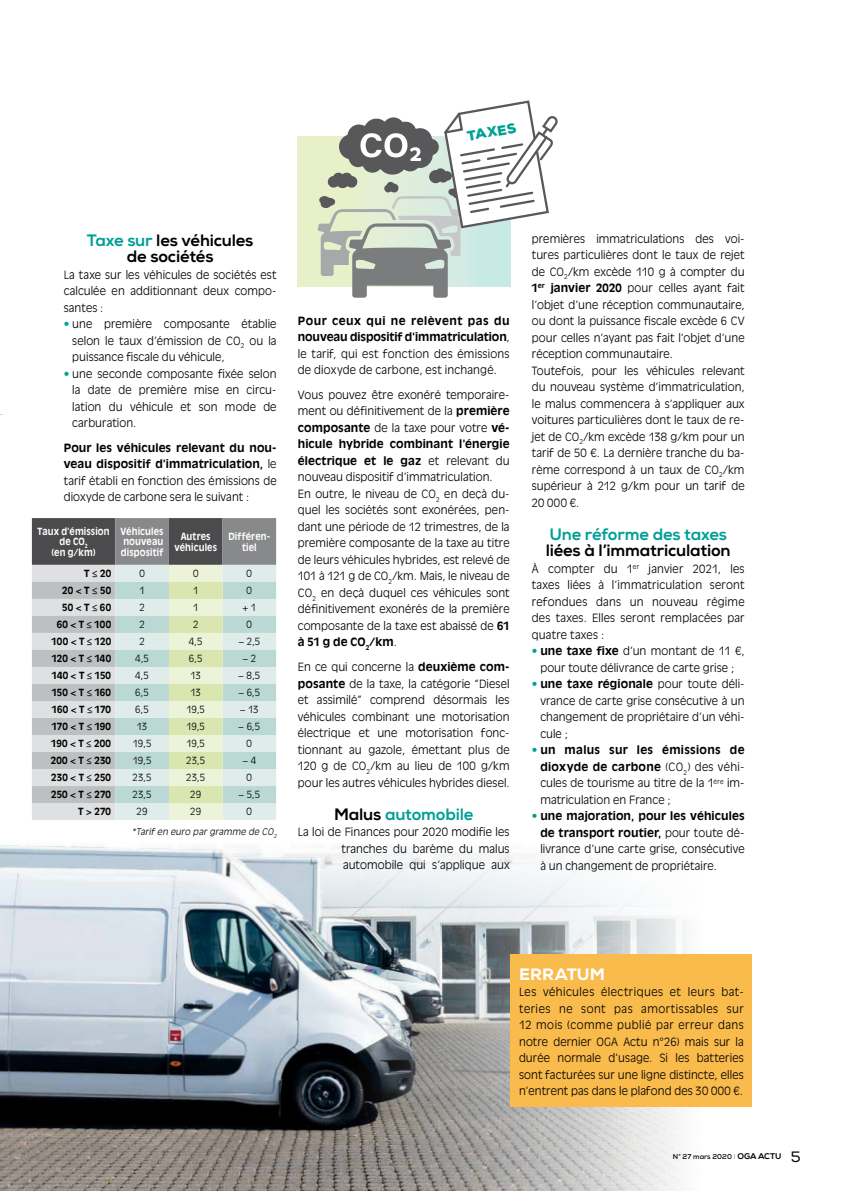
<style>
.page{position:relative;width:851px;height:1191px;background:#fff}
.page>*{position:absolute;margin:0;border:0;box-sizing:border-box;transform-origin:0 0}
.t1{font:16.5px/16.5px "Nexa X Bold";letter-spacing:-.01em;color:#000;text-align:center}
.t2{font:16.5px "Nexa X Bold";letter-spacing:-.01em;color:#00a096}
.t3{font:800 16.5px "Nexa";letter-spacing:.005em;color:#fff}
.t4{font:900 13.5px "Nexa";color:#00a096}
.t5{font:300 11.25px/16.5px "Antique Olive Std";letter-spacing:.01em;color:#000;text-align:justify}
.t6{font:700 9.75px "Antique Olive Std";letter-spacing:.015em;color:#000}
.t7{font:300 9.75px "Antique Olive Std";letter-spacing:-.025em;color:#000}
.t8{font:700 9.75px/10.5px "Antique Olive Std";letter-spacing:.01em;color:#fff;text-align:center;scale:.9 1}
.t9{font:italic 300 9px "Antique Olive Std";color:#000}
.t10{font:700 7.05px "Nexa";color:#000}
.s1{color:#00a096}
.s2{font-weight:700}
.s3{color:#000}
.s4{font-weight:100}
.s5{font-family:"Nexa X Bold";font-weight:400;font-size:8.25px}
.s6{font-weight:400;font-size:15px}
</style>
<div class="page">
<img style="left:0;top:942px;width:741px;height:249px">
<div style="left:298px;top:137px;width:212px;height:149px;background:#e8f0c9"></div>
<img style="left:0;top:845px;width:406px;height:208px">
<div style="left:510px;top:955px;width:242px;height:152px;background:#f9bb4c"></div>
<svg style="left:32px;top:518px;width:244px;height:302px;background:#c2ccc4"></svg>
<svg style="left:317px;top:100px;width:241px;height:198px"></svg>
<p class="t4" style="left:465px;top:127px;width:51px;rotate:-10deg">TAXES</p>
<h1 class="t1" style="left:87px;top:232px;width:168px"><span class="s1">Taxe sur</span> les véhicules de sociétés</h1>
<p class="t5" style="left:64px;top:266px;width:214px">La taxe sur les véhicules de sociétés est calculée en additionnant deux compo&shy;santes :</p>
<p class="t5" style="left:72px;top:316px;width:206px;text-indent:-8px"><span class="s1">•</span> une première composante établie selon le taux d’émission de CO<sub>2</sub> ou la puissance fiscale du véhicule,</p>
<p class="t5" style="left:72px;top:365px;width:206px;text-indent:-8px"><span class="s1">•</span> une seconde composante fixée selon la date de première mise en circu&shy;lation du véhicule et son mode de carburation.</p>
<p class="t5" style="left:64px;top:439px;width:214px"><span class="s2">Pour les véhicules relevant du nou&shy;veau dispositif d’immatriculation,</span> le tarif établi en fonction des émissions de dioxyde de carbone sera le suivant :</p>
<p class="t8" style="left:37px;top:526px;width:82px">Taux d’émission de CO<sub>2<br></sub>(en g/km)</p>
<p class="t8" style="left:121px;top:526px;width:49px;text-align:justify">Véhicules nouveau dispositif</p>
<p class="t8" style="left:174px;top:531px;width:49px">Autres véhicules</p>
<p class="t8" style="left:228px;top:531px;width:48px">Différen&shy;tiel</p>
<p class="t6" style="left:84px;top:567px;width:28px">T ≤ 20</p>
<p class="t7" style="left:139px;top:568px;width:7px">0</p>
<p class="t7" style="left:193px;top:568px;width:7px">0</p>
<p class="t7" style="left:246px;top:568px;width:7px">0</p>
<p class="t6" style="left:62px;top:584px;width:50px">20 &lt; T ≤ 50</p>
<p class="t7" style="left:139px;top:585px;width:7px">1</p>
<p class="t7" style="left:193px;top:585px;width:7px">1</p>
<p class="t7" style="left:246px;top:585px;width:7px">0</p>
<p class="t6" style="left:62px;top:601px;width:50px">50 &lt; T ≤ 60</p>
<p class="t7" style="left:139px;top:602px;width:7px">2</p>
<p class="t7" style="left:193px;top:602px;width:7px">1</p>
<p class="t7" style="left:242px;top:602px;width:15px">+ 1</p>
<p class="t6" style="left:57px;top:618px;width:56px">60 &lt; T ≤ 100</p>
<p class="t7" style="left:139px;top:619px;width:7px">2</p>
<p class="t7" style="left:193px;top:619px;width:7px">2</p>
<p class="t7" style="left:246px;top:619px;width:7px">0</p>
<p class="t6" style="left:52px;top:635px;width:61px">100 &lt; T ≤ 120</p>
<p class="t7" style="left:139px;top:636px;width:7px">2</p>
<p class="t7" style="left:189px;top:636px;width:15px">4,5</p>
<p class="t7" style="left:238px;top:636px;width:23px">− 2,5</p>
<p class="t6" style="left:52px;top:652px;width:61px">120 &lt; T ≤ 140</p>
<p class="t7" style="left:135px;top:653px;width:15px">4,5</p>
<p class="t7" style="left:189px;top:653px;width:15px">6,5</p>
<p class="t7" style="left:242px;top:653px;width:15px">− 2</p>
<p class="t6" style="left:52px;top:669px;width:61px">140 &lt; T ≤ 150</p>
<p class="t7" style="left:135px;top:670px;width:15px">4,5</p>
<p class="t7" style="left:190px;top:670px;width:12px">13</p>
<p class="t7" style="left:238px;top:670px;width:24px">− 8,5</p>
<p class="t6" style="left:52px;top:686px;width:61px">150 &lt; T ≤ 160</p>
<p class="t7" style="left:135px;top:687px;width:15px">6,5</p>
<p class="t7" style="left:190px;top:687px;width:12px">13</p>
<p class="t7" style="left:238px;top:687px;width:23px">− 6,5</p>
<p class="t6" style="left:52px;top:703px;width:61px">160 &lt; T ≤ 170</p>
<p class="t7" style="left:135px;top:704px;width:15px">6,5</p>
<p class="t7" style="left:186px;top:704px;width:20px">19,5</p>
<p class="t7" style="left:240px;top:704px;width:20px">− 13</p>
<p class="t6" style="left:52px;top:720px;width:61px">170 &lt; T ≤ 190</p>
<p class="t7" style="left:137px;top:721px;width:12px">13</p>
<p class="t7" style="left:186px;top:721px;width:20px">19,5</p>
<p class="t7" style="left:238px;top:721px;width:23px">− 6,5</p>
<p class="t6" style="left:51px;top:737px;width:61px">190 &lt; T ≤ 200</p>
<p class="t7" style="left:133px;top:738px;width:20px">19,5</p>
<p class="t7" style="left:186px;top:738px;width:20px">19,5</p>
<p class="t7" style="left:246px;top:738px;width:7px">0</p>
<p class="t6" style="left:51px;top:754px;width:62px">200 &lt; T ≤ 230</p>
<p class="t7" style="left:133px;top:755px;width:20px">19,5</p>
<p class="t7" style="left:186px;top:755px;width:20px">23,5</p>
<p class="t7" style="left:242px;top:755px;width:15px">− 4</p>
<p class="t6" style="left:51px;top:771px;width:61px">230 &lt; T ≤ 250</p>
<p class="t7" style="left:133px;top:772px;width:20px">23,5</p>
<p class="t7" style="left:186px;top:772px;width:20px">23,5</p>
<p class="t7" style="left:246px;top:772px;width:7px">0</p>
<p class="t6" style="left:51px;top:788px;width:61px">250 &lt; T ≤ 270</p>
<p class="t7" style="left:133px;top:789px;width:20px">23,5</p>
<p class="t7" style="left:190px;top:789px;width:12px">29</p>
<p class="t7" style="left:238px;top:789px;width:23px">− 5,5</p>
<p class="t6" style="left:78px;top:805px;width:34px">T &gt; 270</p>
<p class="t7" style="left:137px;top:806px;width:12px">29</p>
<p class="t7" style="left:190px;top:806px;width:12px">29</p>
<p class="t7" style="left:246px;top:806px;width:7px">0</p>
<p class="t9" style="left:132px;top:826px;width:147px">*Tarif en euro par gramme de CO<sub>2</sub></p>
<p class="t5" style="left:298px;top:312px;width:213px"><span class="s2">Pour ceux qui ne relèvent pas du nouveau dispositif d’immatriculation</span>, le tarif, qui est fonction des émissions de dioxyde de carbone, est inchangé.</p>
<p class="t5" style="left:298px;top:386px;width:213px;text-align:left">Vous pouvez être exonéré temporaire&shy;ment ou définitivement de la <span class="s2">première composante</span> de la taxe pour votre <span class="s2">vé&shy;hicule hybride combinant l’énergie électrique et le gaz</span> et relevant du nouveau dispositif d’immatriculation.<br>En outre, le niveau de CO<sub>2</sub> en deçà du&shy;quel les sociétés sont exonérées, pen&shy;dant une période de 12 trimestres, de la première composante de la taxe au titre de leurs véhicules hybrides, est relevé de 101 à 121 g de CO<sub>2</sub>/km. Mais, le niveau de CO<sub>2</sub> en deçà duquel ces véhicules sont définitivement exonérés de la première composante de la taxe est abaissé de <span class="s2">61 à 51 g de CO</span><sub>2</sub><span class="s2">/km</span>.</p>
<p class="t5" style="left:298px;top:659px;width:213px">En ce qui concerne la <span class="s2">deuxième com&shy;posante</span> de la taxe, la catégorie “Diesel et assimilé” comprend désormais les véhicules combinant une motorisation électrique et une motorisation fonc&shy;tionnant au gazole, émettant plus de 120 g de CO<sub>2</sub>/km au lieu de 100 g/km pour les autres véhicules hybrides diesel.</p>
<h1 class="t2" style="left:334px;top:804px;width:141px"><span class="s3">Malus</span> automobile</h1>
<p class="t5" style="left:341px;top:824px;width:170px;text-indent:-44px">La loi de Finances pour 2020 modifie les tranches du barème du malus automobile qui s’applique aux</p>
<p class="t5" style="left:531px;top:230px;width:214px;text-align:left">premières immatriculations des voi&shy;tures particulières dont le taux de rejet de CO<sub>2</sub>/km excède 110 g à compter du <span class="s2">1</span><sup>er</sup> <span class="s2">janvier 2020</span> pour celles ayant fait l’objet d’une réception communautaire, ou dont la puissance fiscale excède 6 CV pour celles n’ayant pas fait l’objet d’une réception communautaire.<br>Toutefois, pour les véhicules relevant du nouveau système d’immatriculation, le malus commencera à s’appliquer aux voitures particulières dont le taux de re&shy;jet de CO<sub>2</sub>/km excède 138 g/km pour un tarif de 50 €. La dernière tranche du ba&shy;rème correspond à un taux de CO<sub>2</sub>/km supérieur à 212 g/km pour un tarif de 20 000 €.</p>
<h1 class="t2" style="left:549px;top:524px;width:179px">Une réforme des taxes</h1>
<h1 class="t1" style="left:545px;top:542px;width:186px">liées à l’immatriculation</h1>
<p class="t5" style="left:531px;top:560px;width:214px">À compter du 1<sup>er</sup> janvier 2021, les taxes liées à l’immatriculation seront refondues dans un nouveau régime des taxes. Elles seront remplacées par quatre taxes :</p>
<p class="t5" style="left:531px;top:643px;width:214px;text-align:center"><span class="s1">•</span> <span class="s2">une taxe fixe</span> d’un montant de 11 €, pour toute délivrance de carte grise ;</p>
<p class="t5" style="left:540px;top:676px;width:206px;text-indent:-8px"><span class="s1">•</span> <span class="s2">une taxe régionale</span> pour toute déli&shy;vrance de carte grise consécutive à un changement de propriétaire d’un véhi&shy;cule ;</p>
<p class="t5" style="left:540px;top:742px;width:206px;text-indent:-8px"><span class="s1">•</span> <span class="s2">un malus sur les émissions de dioxyde de carbone</span> (CO<sub>2</sub>) des véhi&shy;cules de tourisme au titre de la 1<sup>ère</sup> im&shy;matriculation en France ;</p>
<p class="t5" style="left:540px;top:808px;width:206px;text-indent:-8px"><span class="s1">•</span> <span class="s2">une majoration, pour les véhicules de transport routier,</span> pour toute dé&shy;livrance d’une carte grise, consécutive à un changement de propriétaire.</p>
<h1 class="t3" style="left:519px;top:963px;width:87px">ERRATUM</h1>
<p class="t5" style="left:519px;top:983px;width:226px">Les véhicules électriques et leurs bat&shy;teries ne sont pas amortissables sur 12 mois (comme publié par erreur dans notre dernier OGA Actu n°26) mais sur la durée normale d'usage. Si les batteries sont facturées sur une ligne distincte, elles n'entrent pas dans le plafond des 30 000 €.</p>
<p class="t10" style="left:672px;top:1152px;width:129px">N° 27 mars 2020 <span class="s4">I</span> <span class="s5">OGA ACTU</span> <span class="s6">5</span></p>
</div>
